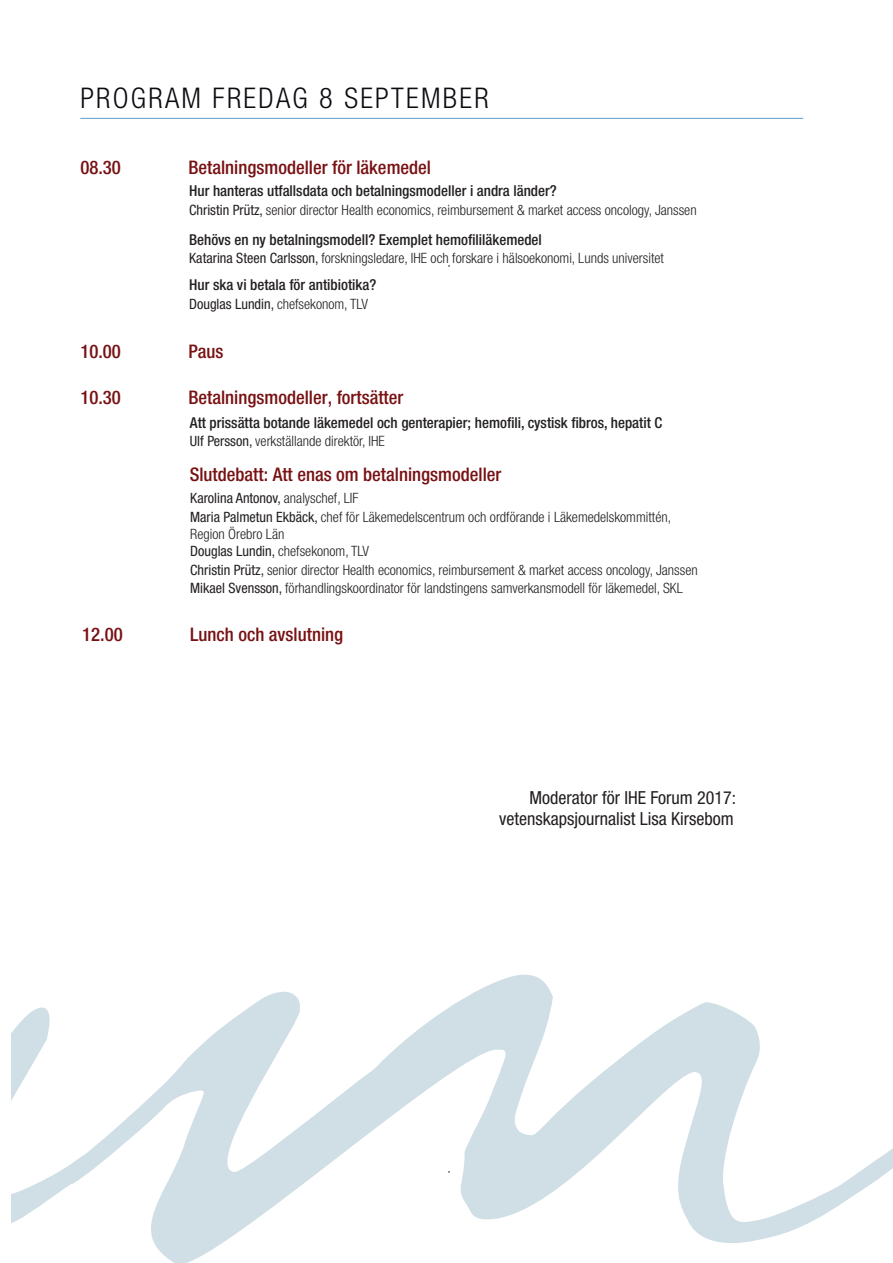
<style>
.page{position:relative;width:893px;height:1263px;background:#fff}
.page>*{position:absolute;margin:0;border:0;box-sizing:border-box;transform-origin:0 0}
.t1{font:300 condensed 28.5px "Helvetica Neue LT Std";letter-spacing:.08em;color:#0d0b11}
.t2{font:500 condensed 18.75px "Helvetica Neue LT Std";color:#781113}
.t3{font:condensed 18px/21.6px "Helvetica Neue LT Std";color:#231f20;text-align:right}
.t4{font:500 condensed 15px "Helvetica Neue LT Std";color:#231f20}
.t5{font:300 condensed 14.25px/18.6px "Helvetica Neue LT Std";color:#231f20}
.s1{font-weight:400}
</style>
<div class="page">
<hr style="left:80px;top:118px;width:723px;height:1px;background:#6198c8">
<svg style="left:12px;top:1007px;width:52px;height:216px"></svg>
<svg style="left:64px;top:975px;width:829px;height:288px"></svg>
<h1 class="t1" style="left:80px;top:81px;width:410px">PROGRAM FREDAG 8 SEPTEMBER</h1>
<h2 class="t2" style="left:80px;top:156px;width:42px">08.30</h2>
<h2 class="t2" style="left:188px;top:156px;width:244px">Betalningsmodeller för läkemedel</h2>
<p class="t4" style="left:189px;top:182px;width:369px">Hur hanteras utfallsdata och betalningsmodeller i andra länder?</p>
<p class="t5" style="left:189px;top:200px;width:509px"><span class="s1">Christin Prütz,</span> senior director Health economics, reimbursement &amp; market access oncology, Janssen</p>
<p class="t4" style="left:189px;top:230px;width:354px">Behövs en ny betalningsmodell? Exemplet hemofililäkemedel</p>
<p class="t5" style="left:189px;top:249px;width:476px"><span class="s1">Katarina Steen Carlsson,</span> forskningsledare, IHE och forskare i hälsoekonomi, Lunds universitet</p>
<p class="t4" style="left:189px;top:276px;width:189px">Hur ska vi betala för antibiotika?</p>
<p class="t5" style="left:189px;top:294px;width:180px"><span class="s1">Douglas Lundin,</span> chefsekonom, TLV</p>
<h2 class="t2" style="left:80px;top:340px;width:42px">10.00</h2>
<h2 class="t2" style="left:188px;top:340px;width:37px">Paus</h2>
<h2 class="t2" style="left:80px;top:387px;width:42px">10.30</h2>
<h2 class="t2" style="left:188px;top:387px;width:216px">Betalningsmodeller, fortsätter</h2>
<p class="t4" style="left:190px;top:413px;width:474px">Att prissätta botande läkemedel och genterapier; hemofili, cystisk fibros, hepatit C</p>
<p class="t5" style="left:190px;top:432px;width:196px"><span class="s1">Ulf Persson,</span> verkställande direktör, IHE</p>
<h2 class="t2" style="left:190px;top:463px;width:313px">Slutdebatt: Att enas om betalningsmodeller</h2>
<p class="t5" style="left:190px;top:489px;width:482px"><span class="s1">Karolina Antonov,</span> analyschef, LIF<br><span class="s1">Maria Palmetun Ekbäck,</span> chef för Läkemedelscentrum och ordförande i Läkemedelskommittén,</p>
<p class="t5" style="left:190px;top:525px;width:180px;line-height:17.1px">Region Örebro Län<br><span class="s1">Douglas Lundin,</span> chefsekonom, TLV</p>
<p class="t5" style="left:190px;top:560px;width:509px"><span class="s1">Christin Prütz,</span> senior director Health economics, reimbursement &amp; market access oncology, Janssen<br><span class="s1">Mikael Svensson,</span> förhandlingskoordinator för landstingens samverkansmodell för läkemedel, SKL</p>
<h2 class="t2" style="left:82px;top:623px;width:42px">12.00</h2>
<h2 class="t2" style="left:190px;top:623px;width:154px">Lunch och avslutning</h2>
<p class="t3" style="left:499px;top:786px;width:238px">Moderator för IHE Forum 2017: vetenskapsjournalist Lisa Kirsebom</p>
</div>
